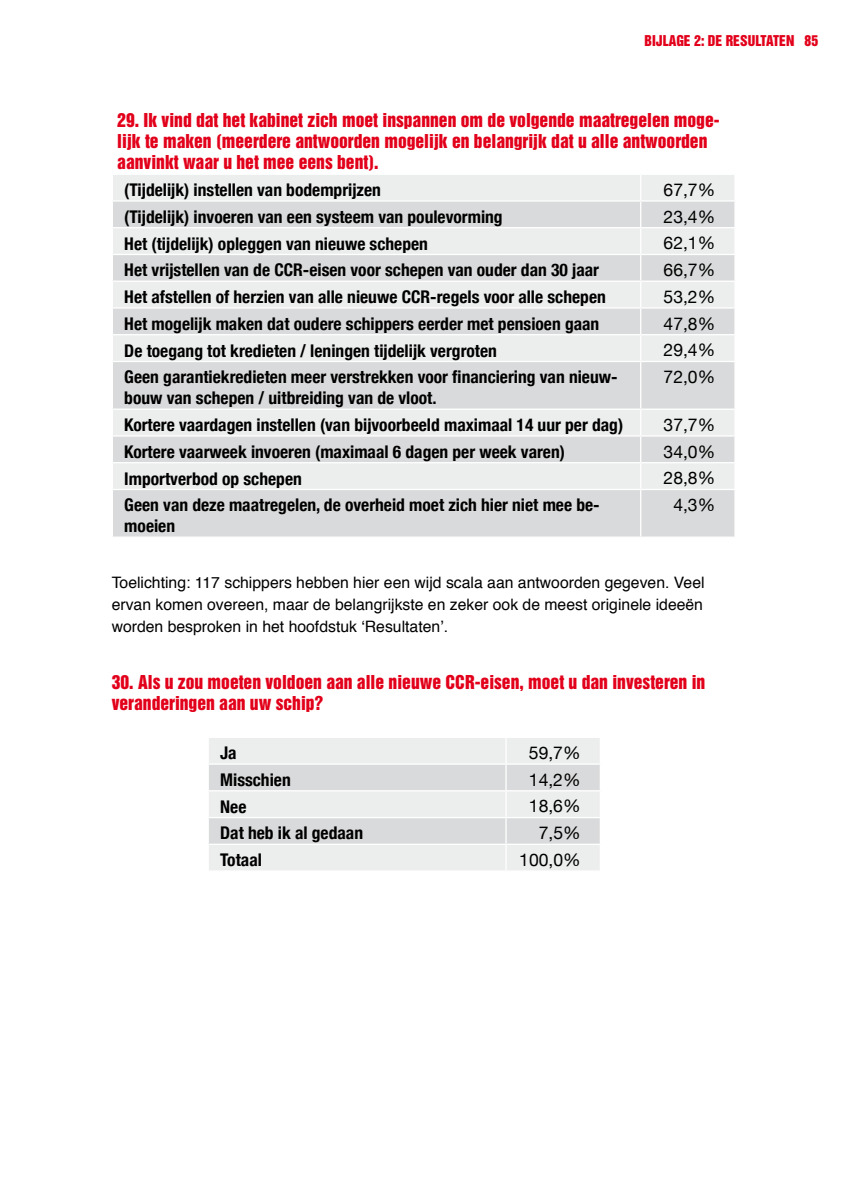
<style>
.page{position:relative;width:844px;height:1191px;background:#fff}
.page>*{position:absolute;margin:0;border:0;box-sizing:border-box;transform-origin:0 0}
.t1{font:700 condensed 17.5px/21px "Helvetica Neue";color:#000}
.t2{font:17.5px/21px "Helvetica Inserat";color:#e2001a}
.t3{font:17.5px "Helvetica Neue";color:#000}
.t4{font:15.75px/21.9px "Helvetica";color:#000;text-align:justify}
.t5{font:13.65px "Helvetica Inserat";color:#e2001a}
</style>
<div class="page">
<div style="left:113px;top:175px;width:621px;height:25px;background:#eceded"></div>
<svg style="left:113px;top:202px;width:621px;height:334px;background:#e0e1e2"></svg>
<hr style="left:112px;top:227px;width:528px;height:1px;background:#fff">
<hr style="left:640px;top:227px;width:95px;height:1px;background:#fff">
<hr style="left:112px;top:254px;width:528px;height:1px;background:#fff">
<hr style="left:640px;top:254px;width:95px;height:1px;background:#fff">
<hr style="left:112px;top:280px;width:528px;height:2px;background:#fff">
<hr style="left:640px;top:280px;width:95px;height:2px;background:#fff">
<hr style="left:112px;top:307px;width:528px;height:1px;background:#fff">
<hr style="left:640px;top:307px;width:95px;height:1px;background:#fff">
<hr style="left:112px;top:334px;width:528px;height:1px;background:#fff">
<hr style="left:640px;top:334px;width:95px;height:1px;background:#fff">
<svg style="left:640px;top:175px;width:1px;height:186px"></svg>
<svg style="left:734px;top:201px;width:1px;height:133px"></svg>
<hr style="left:112px;top:361px;width:528px;height:1px;background:#fff">
<hr style="left:640px;top:361px;width:95px;height:1px;background:#fff">
<hr style="left:640px;top:362px;width:1px;height:46px;background:#fff">
<hr style="left:112px;top:408px;width:528px;height:2px;background:#fff">
<hr style="left:640px;top:408px;width:95px;height:2px;background:#fff">
<hr style="left:112px;top:435px;width:528px;height:1px;background:#fff">
<hr style="left:640px;top:435px;width:95px;height:1px;background:#fff">
<hr style="left:112px;top:462px;width:528px;height:1px;background:#fff">
<hr style="left:640px;top:462px;width:95px;height:1px;background:#fff">
<svg style="left:640px;top:410px;width:1px;height:79px"></svg>
<svg style="left:734px;top:436px;width:1px;height:26px"></svg>
<hr style="left:112px;top:489px;width:528px;height:1px;background:#fff">
<hr style="left:640px;top:489px;width:95px;height:1px;background:#fff">
<hr style="left:640px;top:490px;width:1px;height:46px;background:#fff">
<svg style="left:208px;top:738px;width:392px;height:132px;background:#e5e6e6"></svg>
<hr style="left:599px;top:845px;width:2px;height:25px;background:#fff">
<p class="t5" style="left:644px;top:32px;width:7px">BIJL</p>
<p class="t5" style="left:668px;top:32px;width:125px">AGE 2: de resultaten</p>
<p class="t5" style="left:804px;top:32px;width:15px">85</p>
<p class="t2" style="left:117px;top:110px;width:603px">29. Ik vind dat het kabinet zich moet inspannen om de volgende maatregelen moge&shy;lijk te maken (meerdere antwoorden mogelijk en belangrijk dat u alle antwoorden aanvinkt waar u het mee eens bent).</p>
<p class="t1" style="left:124px;top:179px;width:258px">(Tijdelijk) instellen van bodemprijzen</p>
<p class="t3" style="left:663px;top:179px;width:53px">67,7%</p>
<p class="t1" style="left:124px;top:206px;width:380px">(Tijdelijk) invoeren van een systeem van poulevorming</p>
<p class="t3" style="left:663px;top:206px;width:53px">23,4%</p>
<p class="t1" style="left:124px;top:232px;width:305px">Het (tijdelijk) opleggen van nieuwe schepen</p>
<p class="t3" style="left:663px;top:233px;width:53px">62,1%</p>
<p class="t1" style="left:124px;top:259px;width:476px">Het vrijstellen van de CCR-eisen voor schepen van ouder dan 30 jaar</p>
<p class="t3" style="left:663px;top:259px;width:53px">66,7%</p>
<p class="t1" style="left:124px;top:286px;width:483px">Het afstellen of herzien van alle nieuwe CCR-regels voor alle schepen</p>
<p class="t3" style="left:663px;top:286px;width:53px">53,2%</p>
<p class="t1" style="left:124px;top:313px;width:476px">Het mogelijk maken dat oudere schippers eerder met pensioen gaan</p>
<p class="t3" style="left:663px;top:313px;width:53px">47,8%</p>
<p class="t1" style="left:124px;top:339px;width:374px">De toegang tot kredieten / leningen tijdelijk vergroten</p>
<p class="t3" style="left:663px;top:340px;width:53px">29,4%</p>
<p class="t1" style="left:124px;top:366px;width:494px">Geen garantiekredieten meer verstrekken voor financiering van nieuw&shy;bouw van schepen / uitbreiding van de vloot.</p>
<p class="t3" style="left:663px;top:366px;width:53px">72,0%</p>
<p class="t1" style="left:124px;top:414px;width:500px">Kortere vaardagen instellen (van bijvoorbeeld maximaal 14 uur per dag)</p>
<p class="t3" style="left:663px;top:414px;width:53px">37,7%</p>
<p class="t1" style="left:124px;top:441px;width:442px">Kortere vaarweek invoeren (maximaal 6 dagen per week varen)</p>
<p class="t3" style="left:663px;top:441px;width:53px">34,0%</p>
<p class="t1" style="left:124px;top:467px;width:179px">Importverbod op schepen</p>
<p class="t3" style="left:663px;top:468px;width:53px">28,8%</p>
<p class="t1" style="left:124px;top:494px;width:477px">Geen van deze maatregelen, de overheid moet zich hier niet mee be&shy;moeien</p>
<p class="t3" style="left:673px;top:494px;width:43px">4,3%</p>
<p class="t4" style="left:112px;top:572px;width:594px">Toelichting: 117 schippers hebben hier een wijd scala aan antwoorden gegeven. Veel ervan komen overeen, maar de belangrijkste en zeker ook de meest originele ideeën worden besproken in het hoofdstuk ‘Resultaten’.</p>
<p class="t2" style="left:112px;top:672px;width:595px">30. Als u zou moeten voldoen aan alle nieuwe CCR-eisen, moet u dan investeren in veranderingen aan uw schip?</p>
<p class="t1" style="left:220px;top:742px;width:18px">Ja</p>
<p class="t3" style="left:529px;top:742px;width:53px">59,7%</p>
<p class="t1" style="left:220px;top:769px;width:72px">Misschien</p>
<p class="t3" style="left:529px;top:769px;width:53px">14,2%</p>
<p class="t1" style="left:220px;top:795px;width:28px">Nee</p>
<p class="t3" style="left:529px;top:795px;width:53px">18,6%</p>
<p class="t1" style="left:220px;top:822px;width:144px">Dat heb ik al gedaan</p>
<p class="t3" style="left:538px;top:822px;width:43px">7,5%</p>
<p class="t1" style="left:220px;top:849px;width:43px">Totaal</p>
<p class="t3" style="left:519px;top:849px;width:63px">100,0%</p>
</div>
